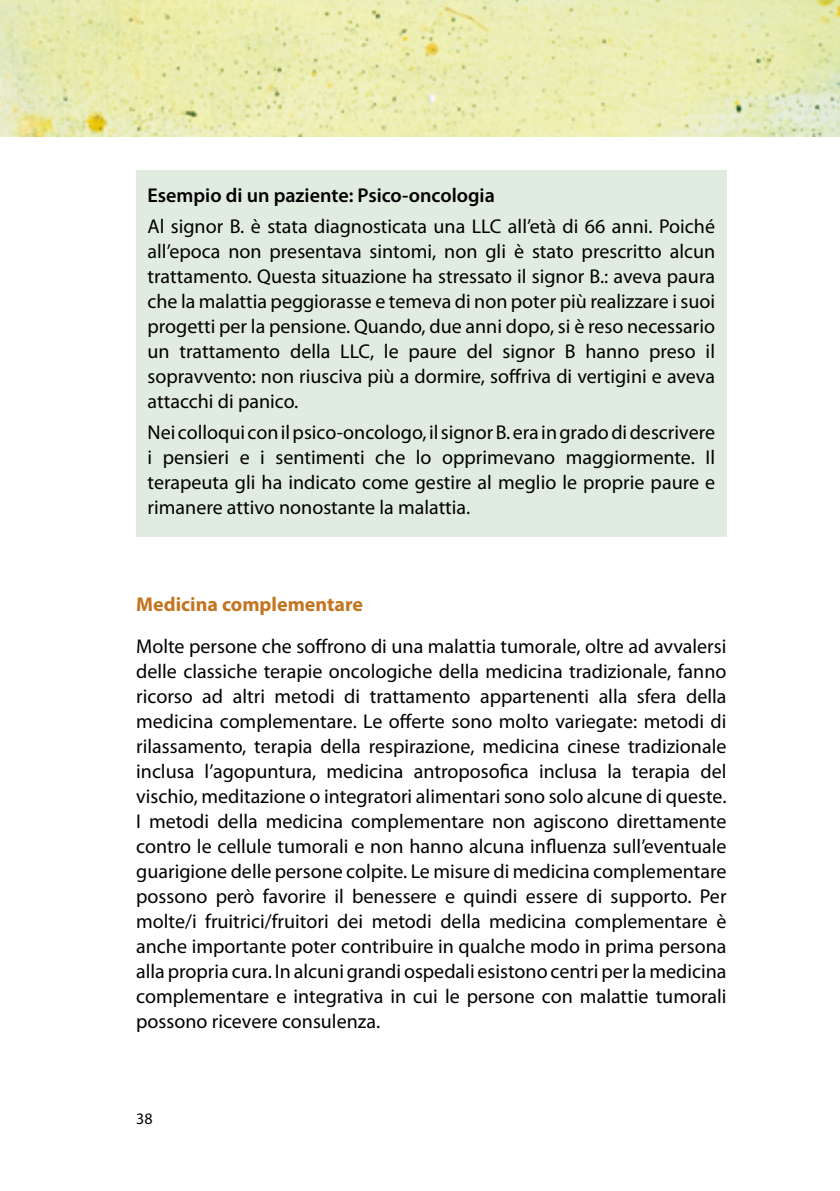
<style>
.page{position:relative;width:840px;height:1191px;background:#fff}
.page>*{position:absolute;margin:0;border:0;box-sizing:border-box;transform-origin:0 0}
.t1{font:20px/25px "Myriad Pro";color:#000;text-align:justify}
.t2{font:600 20px "Myriad Pro";color:#000}
.t3{font:700 20px "Myriad Pro";color:#c47520}
.t4{font:16px "Myriad Pro";color:#000}
</style>
<div class="page">
<div style="left:136px;top:170px;width:590px;height:366px;background:#e1ece0"></div>
<img style="left:0;top:0;width:839px;height:136px">
<p class="t2" style="left:147px;top:183px;width:348px">Esempio di un paziente: Psico-oncologia</p>
<p class="t1" style="left:147px;top:213px;width:568px">Al signor B. è stata diagnosticata una LLC all’età di 66 anni. Poiché all’epoca non presentava sintomi, non gli è stato prescritto alcun trattamento. Questa situazione ha stressato il signor B.: aveva paura che la malattia peggiorasse e temeva di non poter più realizzare i suoi progetti per la pensione. Quando, due anni dopo, si è reso necessario un trattamento della LLC, le paure del signor B hanno preso il sopravvento: non riusciva più a dormire, soffriva di vertigini e aveva attacchi di panico.</p>
<p class="t1" style="left:147px;top:419px;width:568px">Nei colloqui con il psico-oncologo, il signor B. era in grado di descrivere i pensieri e i sentimenti che lo opprimevano maggiormente. Il terapeuta gli ha indicato come gestire al meglio le proprie paure e rimanere attivo nonostante la malattia.</p>
<p class="t3" style="left:136px;top:590px;width:228px">Medicina complementare</p>
<p class="t1" style="left:136px;top:633px;width:591px">Molte persone che soffrono di una malattia tumorale, oltre ad avvalersi delle classiche terapie oncologiche della medicina tradizionale, fanno ricorso ad altri metodi di trattamento appartenenti alla sfera della medicina complementare. Le offerte sono molto variegate: metodi di rilassamento, terapia della respirazione, medicina cinese tradizionale inclusa l’agopuntura, medicina antroposofica inclusa la terapia del vischio, meditazione o integratori alimentari sono solo alcune di queste.<br>I metodi della medicina complementare non agiscono direttamente contro le cellule tumorali e non hanno alcuna influenza sull’eventuale guarigione delle persone colpite. Le misure di medicina complementare possono però favorire il benessere e quindi essere di supporto. Per molte/i fruitrici/fruitori dei metodi della medicina complementare è anche importante poter contribuire in qualche modo in prima persona alla propria cura. In alcuni grandi ospedali esistono centri per la medicina complementare e integrativa in cui le persone con malattie tumorali possono ricevere consulenza.</p>
<p class="t4" style="left:136px;top:1108px;width:18px">38</p>
</div>
